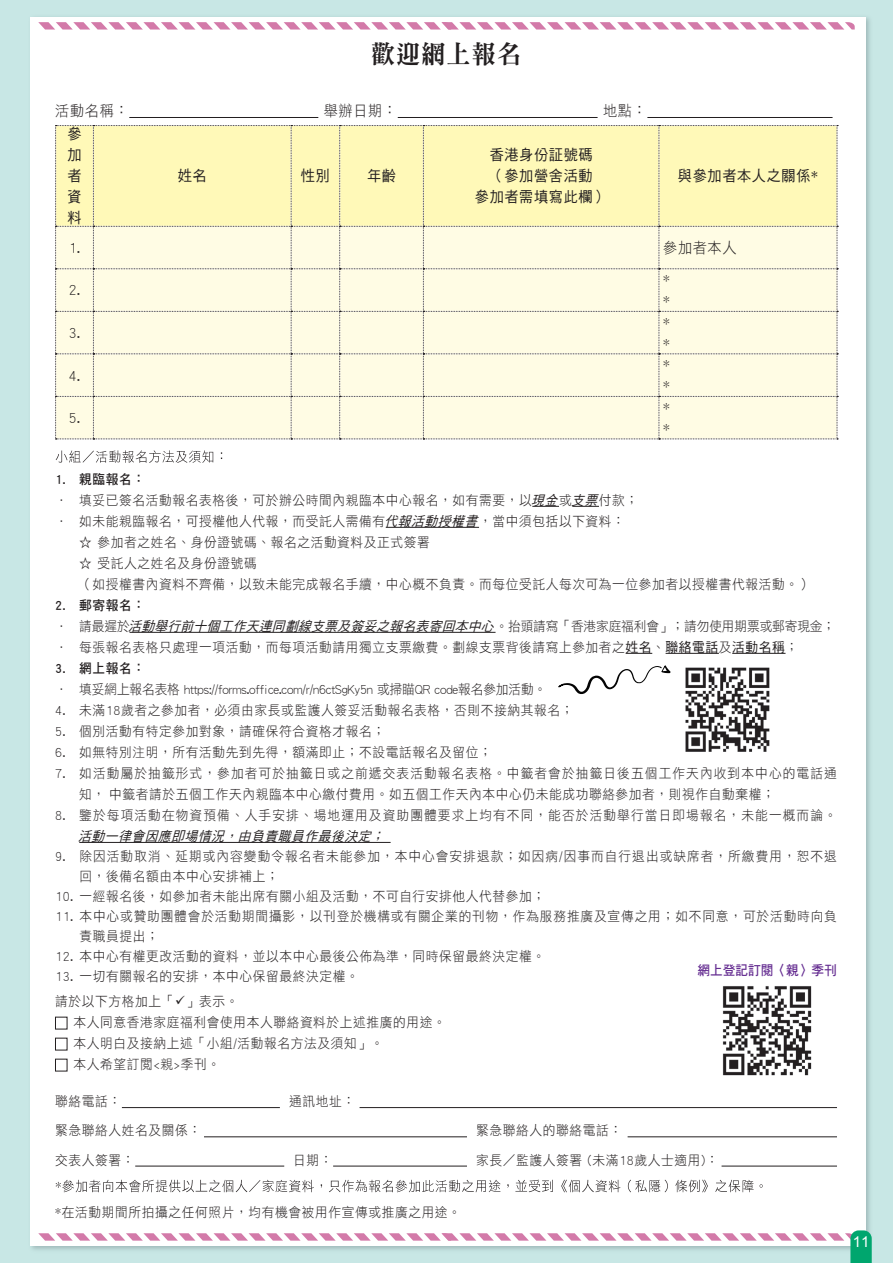
<style>
.page{position:relative;width:893px;height:1263px;background:#c8e7e5}
.page>*{position:absolute;margin:0;border:0;box-sizing:border-box;transform-origin:0 0}
.t1{font:25.5px "DF Ming Std W9";letter-spacing:.05em;color:#231f20;scale:.94 1}
.t2{font:15px/21px "DF Hei Std W5";letter-spacing:.05em;color:#231f20;text-align:justify;scale:.94 1}
.t3{font:15px/21px "DF Hei Std W3";letter-spacing:.05em;color:#231f20;scale:.94 1}
.t4{font:15px "Arial";color:#fff}
.t5{font:13.5px/21px "DF Hei Std W3";letter-spacing:.05em;color:#231f20;scale:.94 1}
.t6{font:13.5px/21px "DF Hei Std W3";letter-spacing:.085em;color:#231f20;scale:.94 1}
.t7{font:13.5px/20px "DF Hei Std W3";letter-spacing:.08em;color:#231f20;scale:.94 1}
.t8{font:13.5px "DF Hei Std W3";letter-spacing:-.01em;color:#231f20;scale:.94 1}
.t9{font:italic 13.5px "DF Hei Std W5";color:#231f20;scale:.94 1}
.t10{font:13.5px "DF Hei Std W7";letter-spacing:.05em;color:#231f20;scale:.94 1}
.t11{font:13.5px "DF Hei Std W7";color:#652d91;scale:.94 1}
.s1{font-family:"DF Hei Std W5";font-style:italic}
.s2{font-family:"DF Hei Std W5"}
</style>
<div class="page">
<div style="left:31px;top:17px;width:835px;height:1229px;background:#fff"></div>
<svg style="left:38px;top:22px;width:817px;height:8px"></svg>
<hr style="left:129px;top:117px;width:189px;height:1px;background:#231f20">
<hr style="left:398px;top:117px;width:200px;height:1px;background:#231f20">
<hr style="left:647px;top:117px;width:185px;height:1px;background:#231f20">
<svg style="left:55px;top:125px;width:783px;height:314px;background:#fbf7d3"></svg>
<svg style="left:532px;top:506px;width:27px;height:1px"></svg>
<svg style="left:572px;top:506px;width:27px;height:1px"></svg>
<hr style="left:386px;top:527px;width:93px;height:1px;background:#231f20">
<hr style="left:130px;top:632px;width:366px;height:1px;background:#231f20">
<svg style="left:626px;top:653px;width:26px;height:1px"></svg>
<hr style="left:666px;top:653px;width:53px;height:1px;background:#231f20">
<hr style="left:732px;top:653px;width:53px;height:1px;background:#231f20">
<hr style="left:79px;top:842px;width:312px;height:1px;background:#231f20">
<hr style="left:122px;top:1107px;width:158px;height:1px;background:#231f20">
<hr style="left:204px;top:1136px;width:263px;height:1px;background:#231f20">
<hr style="left:135px;top:1166px;width:149px;height:1px;background:#231f20">
<hr style="left:333px;top:1166px;width:134px;height:1px;background:#231f20">
<svg style="left:56px;top:450px;width:166px;height:13px"></svg>
<hr style="left:360px;top:1107px;width:477px;height:1px;background:#231f20">
<hr style="left:628px;top:1136px;width:209px;height:1px;background:#231f20">
<hr style="left:722px;top:1166px;width:115px;height:1px;background:#231f20">
<svg style="left:56px;top:1180px;width:707px;height:12px"></svg>
<div style="left:55px;top:1017px;width:12px;height:12px;border:1px solid #231f20"></div>
<div style="left:55px;top:1038px;width:12px;height:12px;border:1px solid #231f20"></div>
<div style="left:55px;top:1059px;width:12px;height:12px;border:1px solid #231f20"></div>
<svg style="left:38px;top:1230px;width:834px;height:33px"></svg>
<img style="left:722px;top:986px;width:90px;height:90px">
<svg style="left:558px;top:665px;width:113px;height:29px"></svg>
<img style="left:685px;top:667px;width:85px;height:85px">
<h1 class="t1" style="left:371px;top:40px;width:161px">歡迎網上報名</h1>
<p class="t3" style="left:55px;top:100px;width:79px">活動名稱：</p>
<p class="t3" style="left:324px;top:100px;width:80px">舉辦日期：</p>
<p class="t3" style="left:603px;top:100px;width:48px">地點：</p>
<p class="t2" style="left:67px;top:123px;width:16px">參加者資料</p>
<p class="t2" style="left:475px;top:144px;width:142px;text-align:center">香港身份証號碼<br>（參加營舍活動<br>參加者需填寫此欄）</p>
<p class="t2" style="left:178px;top:165px;width:32px">姓名</p>
<p class="t2" style="left:301px;top:165px;width:32px">性別</p>
<p class="t2" style="left:367px;top:165px;width:32px">年齡</p>
<p class="t2" style="left:678px;top:165px;width:150px">與參加者本人之關係*</p>
<p class="t3" style="left:69px;top:237px;width:14px">1.</p>
<p class="t3" style="left:663px;top:237px;width:80px">參加者本人</p>
<p class="t3" style="left:69px;top:279px;width:14px">2.</p>
<p class="t3" style="left:663px;top:269px;width:9px">* *</p>
<p class="t3" style="left:69px;top:322px;width:14px">3.</p>
<p class="t3" style="left:663px;top:311px;width:9px">* *</p>
<p class="t3" style="left:69px;top:364px;width:14px">4.</p>
<p class="t3" style="left:663px;top:354px;width:9px">* *</p>
<p class="t3" style="left:69px;top:407px;width:14px">5.</p>
<p class="t3" style="left:663px;top:396px;width:9px">* *</p>
<p class="t10" style="left:55px;top:472px;width:97px">1. 親臨報名：</p>
<p class="t5" style="left:55px;top:489px;width:622px">． 填妥已簽名活動報名表格後，可於辦公時間內親臨本中心報名，如有需要，以<span class="s1">現金</span>或<span class="s1">支票</span>付款；</p>
<p class="t5" style="left:55px;top:510px;width:608px">． 如未能親臨報名，可授權他人代報，而受託人需備有<span class="s1">代報活動授權書</span>，當中須包括以下資料：</p>
<p class="t5" style="left:79px;top:531px;width:375px">☆ 參加者之姓名、身份證號碼、報名之活動資料及正式簽署</p>
<p class="t5" style="left:79px;top:552px;width:190px">☆ 受託人之姓名及身份證號碼</p>
<p class="t5" style="left:79px;top:573px;width:780px">（如授權書內資料不齊備，以致未能完成報名手續，中心概不負責。而每位受託人每次可為一位參加者以授權書代報活動。）</p>
<p class="t10" style="left:55px;top:598px;width:97px">2. 郵寄報名：</p>
<p class="t5" style="left:55px;top:615px;width:831px">． 請最遲於<span class="s1">活動舉行前十個工作天連同劃線支票及簽妥之報名表寄回本中心</span>。抬頭請寫「香港家庭福利會」；請勿使用期票或郵寄現金；． 每張報名表格只處理一項活動，而每項活動請用獨立支票繳費。劃線支票背後請寫上參加者之<span class="s2">姓名</span>、<span class="s2">聯絡電話</span>及<span class="s2">活動名稱</span>；</p>
<p class="t10" style="left:55px;top:661px;width:97px">3. 網上報名：</p>
<p class="t8" style="left:55px;top:682px;width:524px">． 填妥網上報名表格 https://forms.office.com/r/n6ctSgKy5n 或掃瞄QR code報名參加活動。</p>
<p class="t5" style="left:55px;top:699px;width:553px">4. 未滿18歲者之參加者，必須由家長或監護人簽妥活動報名表格，否則不接納其報名；</p>
<p class="t5" style="left:55px;top:720px;width:352px">5. 個別活動有特定參加對象，請確保符合資格才報名；</p>
<p class="t5" style="left:55px;top:741px;width:466px">6. 如無特別注明，所有活動先到先得，額滿即止；不設電話報名及留位；</p>
<p class="t6" style="left:79px;top:762px;width:807px;text-indent:-24px">7. 如活動屬於抽籤形式，參加者可於抽籤日或之前遞交表活動報名表格。中籤者會於抽籤日後五個工作天內收到本中心的電話通知，中籤者請於五個工作天內親臨本中心繳付費用。如五個工作天內本中心仍未能成功聯絡參加者，則視作自動棄權；</p>
<p class="t6" style="left:55px;top:804px;width:833px">8. 鑒於每項活動在物資預備、人手安排、場地運用及資助團體要求上均有不同，能否於活動舉行當日即場報名，未能一概而論。</p>
<p class="t9" style="left:78px;top:829px;width:331px">活動一律會因應即場情況，由負責職員作最後決定；</p>
<p class="t7" style="left:80px;top:846px;width:807px;text-indent:-24px">9. 除因活動取消、延期或內容變動令報名者未能參加，本中心會安排退款；如因病/因事而自行退出或缺席者，所繳費用，恕不退回，後備名額由本中心安排補上；</p>
<p class="t5" style="left:55px;top:885px;width:523px">10. 一經報名後，如參加者未能出席有關小組及活動，不可自行安排他人代替參加；</p>
<p class="t5" style="left:80px;top:905px;width:807px;line-height:20px;text-indent:-24px">11. 本中心或贊助團體會於活動期間攝影，以刊登於機構或有關企業的刊物，作為服務推廣及宣傳之用；如不同意，可於活動時向負責職員提出；</p>
<p class="t5" style="left:55px;top:945px;width:523px">12. 本中心有權更改活動的資料，並以本中心最後公佈為準，同時保留最終決定權。</p>
<p class="t5" style="left:55px;top:965px;width:324px">13. 一切有關報名的安排，本中心保留最終決定權。</p>
<p class="t11" style="left:697px;top:962px;width:150px">網上登記訂閱〈親〉季刊</p>
<p class="t5" style="left:73px;top:990px;width:398px;text-indent:-18px">請於以下方格加上「✓」表示。<br>本人同意香港家庭福利會使用本人聯絡資料於上述推廣的用途。本人明白及接納上述「小組/活動報名方法及須知」。<br>本人希望訂閱&lt;親&gt;季刊。</p>
<p class="t5" style="left:55px;top:1086px;width:157px;line-height:29.2px">聯絡電話：<br>緊急聯絡人姓名及關係：交表人簽署：</p>
<p class="t5" style="left:55px;top:1201px;width:433px">*在活動期間所拍攝之任何照片，均有機會被用作宣傳或推廣之用途。</p>
<p class="t5" style="left:289px;top:1091px;width:72px">通訊地址：</p>
<p class="t5" style="left:293px;top:1149px;width:43px">日期：</p>
<p class="t5" style="left:476px;top:1116px;width:259px;line-height:29.2px">緊急聯絡人的聯絡電話：<br>家長／監護人簽署 (未滿18歲人士適用)：</p>
<p class="t4" style="left:853px;top:1231px;width:18px">11</p>
</div>
